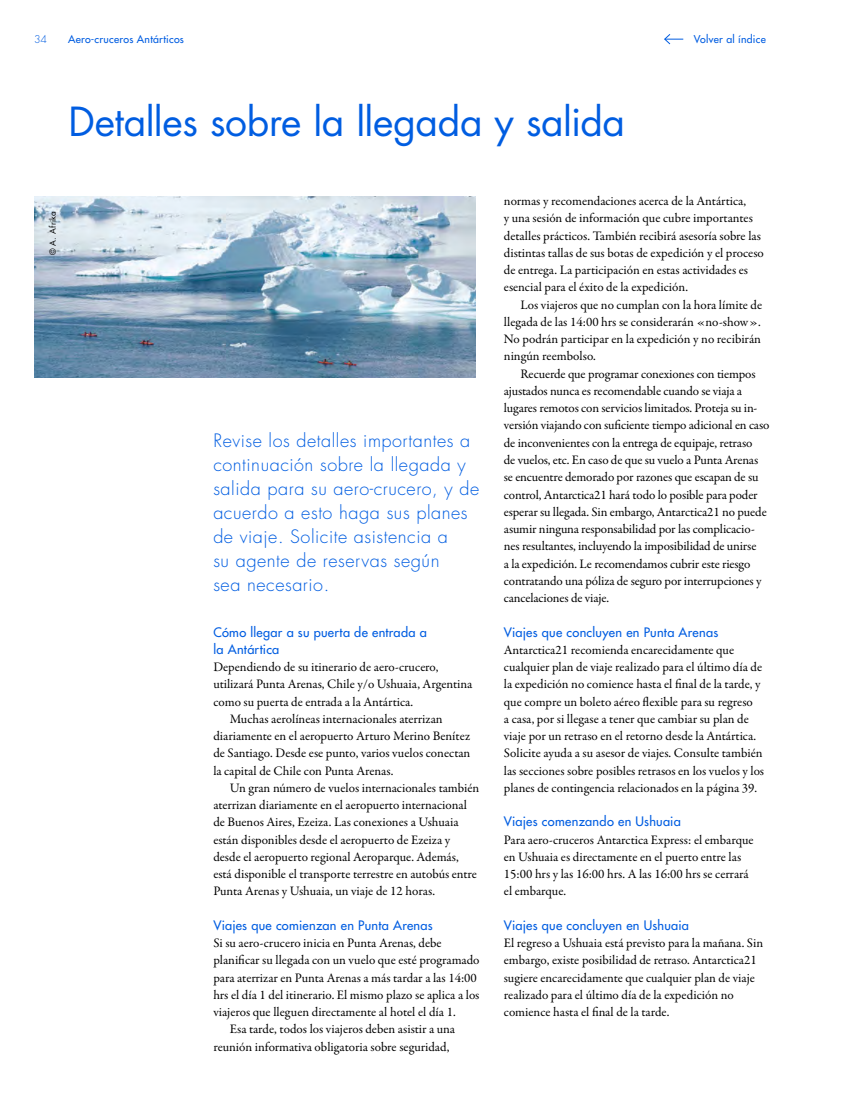
<style>
.page{position:relative;width:851px;height:1106px;background:#fff}
.page>*{position:absolute;margin:0;border:0;box-sizing:border-box;transform-origin:0 0}
.t1{font:39px "Futura Std";letter-spacing:-.01em;color:#005de1}
.t2{font:300 18px/24px "Futura Std";letter-spacing:.03em;color:#005de1}
.t3{font:13.05px/17.2px "Garamond Premr Pro";letter-spacing:-.005em;color:#000}
.t4{font:500 12.75px/17.2px "Futura Std";letter-spacing:.02em;color:#005de1}
.t5{font:500 10.5px "Futura Std";letter-spacing:.025em;color:#005de1}
.t6{font:300 10.5px "Futura Std";color:#005de1}
.t7{font:8.25px "Futura Std";letter-spacing:.03em;color:#000}
</style>
<div class="page">
<img style="left:34px;top:196px;width:441px;height:182px">
<svg style="left:664px;top:34px;width:19px;height:11px"></svg>
<p class="t6" style="left:34px;top:32px;width:15px">34</p>
<p class="t5" style="left:68px;top:32px;width:117px">Aero-cruceros Antárticos</p>
<h1 class="t1" style="left:69px;top:97px;width:558px">Detalles sobre la llegada y salida</h1>
<p class="t5" style="left:693px;top:32px;width:73px">Volver al índice</p>
<p class="t7" style="left:48px;top:255px;width:46px;rotate:-90deg">© A. Afrika</p>
<h2 class="t2" style="left:213px;top:429px;width:267px">Revise los detalles importantes a continuación sobre la llegada y salida para su aero-crucero, y de acuerdo a esto haga sus planes de viaje. Solicite asistencia a<br>su agente de reservas según<br>sea necesario.</h2>
<p class="t4" style="left:213px;top:623px;width:215px">Cómo llegar a su puerta de entrada a la Antártica</p>
<p class="t3" style="left:213px;top:658px;width:227px">Dependiendo de su itinerario de aero-crucero,</p>
<p class="t3" style="left:213px;top:676px;width:260px">utilizará Punta Arenas, Chile y/o Ushuaia, Argentina</p>
<p class="t3" style="left:213px;top:693px;width:201px">como su puerta de entrada a la Antártica.</p>
<p class="t3" style="left:230px;top:710px;width:214px">Muchas aerolíneas internacionales aterrizan</p>
<p class="t3" style="left:213px;top:727px;width:258px">diariamente en el aeropuerto Arturo Merino Benítez</p>
<p class="t3" style="left:213px;top:745px;width:258px">de Santiago. Desde ese punto, varios vuelos conectan</p>
<p class="t3" style="left:213px;top:762px;width:181px">la capital de Chile con Punta Arenas.</p>
<p class="t3" style="left:230px;top:779px;width:251px">Un gran número de vuelos internacionales también</p>
<p class="t3" style="left:213px;top:796px;width:255px">aterrizan diariamente en el aeropuerto internacional</p>
<p class="t3" style="left:213px;top:814px;width:247px">de Buenos Aires, Ezeiza. Las conexiones a Ushuaia</p>
<p class="t3" style="left:213px;top:831px;width:238px">están disponibles desde el aeropuerto de Ezeiza y</p>
<p class="t3" style="left:213px;top:848px;width:247px">desde el aeropuerto regional Aeroparque. Además,</p>
<p class="t3" style="left:213px;top:865px;width:265px">está disponible el transporte terrestre en autobús entre</p>
<p class="t3" style="left:213px;top:883px;width:223px">Punta Arenas y Ushuaia, un viaje de 12 horas.</p>
<p class="t4" style="left:213px;top:916px;width:221px">Viajes que comienzan en Punta Arenas</p>
<p class="t3" style="left:213px;top:934px;width:230px">Si su aero-crucero inicia en Punta Arenas, debe</p>
<p class="t3" style="left:213px;top:952px;width:267px">planificar su llegada con un vuelo que esté programado</p>
<p class="t3" style="left:213px;top:969px;width:265px">para aterrizar en Punta Arenas a más tardar a las 14:00</p>
<p class="t3" style="left:213px;top:986px;width:267px">hrs el día 1 del itinerario. El mismo plazo se aplica a los</p>
<p class="t3" style="left:213px;top:1003px;width:244px">viajeros que lleguen directamente al hotel el día 1.</p>
<p class="t3" style="left:230px;top:1021px;width:227px">Esa tarde, todos los viajeros deben asistir a una</p>
<p class="t3" style="left:213px;top:1038px;width:237px">reunión informativa obligatoria sobre seguridad,</p>
<p class="t3" style="left:504px;top:193px;width:261px">normas y recomendaciones acerca de la Antártica,<br>y una sesión de información que cubre importantes detalles prácticos. También recibirá asesoría sobre las distintas tallas de sus botas de expedición y el proceso de entrega. La participación en estas actividades es esencial para el éxito de la expedición.</p>
<p class="t3" style="left:504px;top:296px;width:260px;text-align:justify;text-indent:16px">Los viajeros que no cumplan con la hora límite de llegada de las 14:00 hrs se considerarán «no-show».<br>No podrán participar en la expedición y no recibirán ningún reembolso.</p>
<p class="t3" style="left:504px;top:365px;width:267px;text-indent:16px">Recuerde que programar conexiones con tiempos ajustados nunca es recomendable cuando se viaja a lugares remotos con servicios limitados. Proteja su in&shy;versión viajando con suficiente tiempo adicional en caso de inconvenientes con la entrega de equipaje, retraso<br>de vuelos, etc. En caso de que su vuelo a Punta Arenas se encuentre demorado por razones que escapan de su control, Antarctica21 hará todo lo posible para poder esperar su llegada. Sin embargo, Antarctica21 no puede asumir ninguna responsabilidad por las complicacio&shy;nes resultantes, incluyendo la imposibilidad de unirse<br>a la expedición. Le recomendamos cubrir este riesgo contratando una póliza de seguro por interrupciones y cancelaciones de viaje.</p>
<p class="t4" style="left:504px;top:623px;width:216px">Viajes que concluyen en Punta Arenas</p>
<p class="t3" style="left:504px;top:641px;width:262px">Antarctica21 recomienda encarecidamente que cualquier plan de viaje realizado para el último día de la expedición no comience hasta el final de la tarde, y que compre un boleto aéreo flexible para su regreso<br>a casa, por si llegase a tener que cambiar su plan de viaje por un retraso en el retorno desde la Antártica.<br>Solicite ayuda a su asesor de viajes. Consulte también las secciones sobre posibles retrasos en los vuelos y los planes de contingencia relacionados en la página 39.</p>
<p class="t4" style="left:504px;top:813px;width:178px">Viajes comenzando en Ushuaia</p>
<p class="t3" style="left:504px;top:831px;width:251px">Para aero-cruceros Antarctica Express: el embarque en Ushuaia es directamente en el puerto entre las 15:00 hrs y las 16:00 hrs. A las 16:00 hrs se cerrará el embarque.</p>
<p class="t4" style="left:504px;top:916px;width:186px">Viajes que concluyen en Ushuaia</p>
<p class="t3" style="left:504px;top:934px;width:261px">El regreso a Ushuaia está previsto para la mañana. Sin embargo, existe posibilidad de retraso. Antarctica21 sugiere encarecidamente que cualquier plan de viaje realizado para el último día de la expedición no comience hasta el final de la tarde.</p>
</div>
